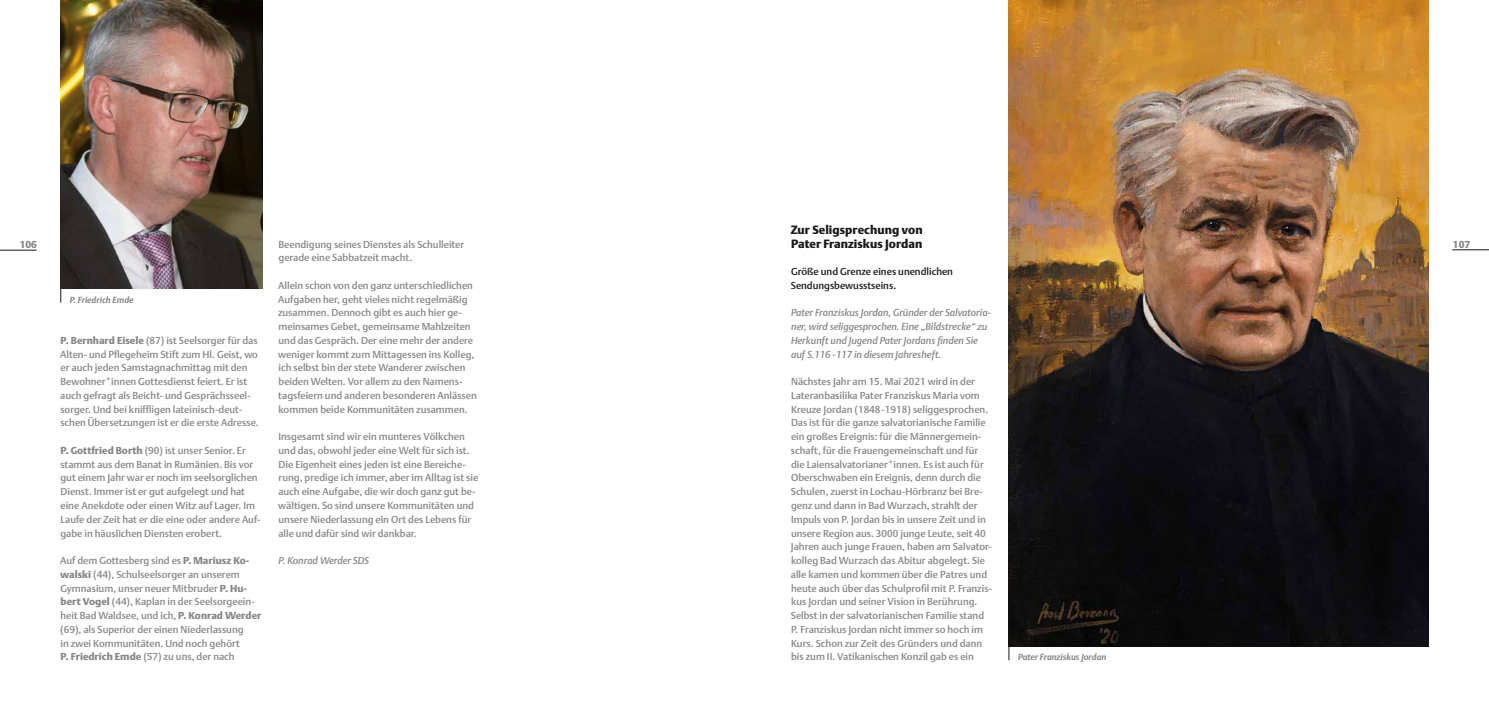
<style>
.page{position:relative;width:1489px;height:709px;background:#fff}
.page>*{position:absolute;margin:0;border:0;box-sizing:border-box;transform-origin:0 0}
.t1{font:11.88px/13.8px "DTL Argo T Black";color:#1a1a18}
.t2{font:10px/13.8px "DTL Argo T Medium";color:#878786}
.t3{font:italic 10px/13.8px "DTL Argo T Medium";letter-spacing:-.005em;color:#878786}
.t4{font:10px/13.8px "DTL Argo T Medium";color:#1a1a18}
.t5{font:10px "DTL Argo T Black";color:#878786}
.t6{font:italic 700 8.75px "DTL Argo T";letter-spacing:-.005em;color:#878786}
.s1{font-family:"DTL Argo T Black"}
</style>
<div class="page">
<hr style="left:1452px;top:249px;width:36px;height:1px;background:#1a1a18">
<hr style="left:0;top:250px;width:37px;height:1px;background:#1a1a18">
<img style="left:60px;top:0;width:202px;height:289px">
<svg style="left:60px;top:289px;width:1px;height:14px"></svg>
<img style="left:1008px;top:0;width:420px;height:646px">
<svg style="left:1008px;top:646px;width:1px;height:14px"></svg>
<p class="t1" style="left:790px;top:223px;width:133px">Zur Seligsprechung von<br>Pater Franziskus Jordan</p>
<p class="t4" style="left:790px;top:265px;width:164px">Größe und Grenze eines unendlichen<br>Sendungsbewusstseins.</p>
<p class="t3" style="left:791px;top:306px;width:201px">Pater Franziskus Jordan, Gründer der Salvatoria&shy;ner, wird seliggesprochen. Eine „Bildstrecke“ zu Herkunft und Jugend Pater Jordans finden Sie auf S.116 -117 in diesem Jahresheft.</p>
<p class="t2" style="left:790px;top:375px;width:203px">Nächstes Jahr am 15. Mai 2021 wird in der Lateranbasilika Pater Franziskus Maria vom Kreuze Jordan (1848 - 1918) seliggesprochen.<br>Das ist für die ganze salvatorianische Familie ein großes Ereignis: für die Männergemein&shy;schaft, für die Frauengemeinschaft und für die Laiensalvatorianer*innen. Es ist auch für Oberschwaben ein Ereignis, denn durch die Schulen, zuerst in Lochau-Hörbranz bei Bre&shy;genz und dann in Bad Wurzach, strahlt der Impuls von P. Jordan bis in unsere Zeit und in unsere Region aus. 3000 junge Leute, seit 40<br>Jahren auch junge Frauen, haben am Salvator&shy;kolleg Bad Wurzach das Abitur abgelegt. Sie alle kamen und kommen über die Patres und heute auch über das Schulprofil mit P. Franzis&shy;kus Jordan und seiner Vision in Berührung.<br>Selbst in der salvatorianischen Familie stand P. Franziskus Jordan nicht immer so hoch im Kurs. Schon zur Zeit des Gründers und dann bis zum II. Vatikanischen Konzil gab es ein</p>
<p class="t2" style="left:278px;top:237px;width:187px">Beendigung seines Dienstes als Schulleiter gerade eine Sabbatzeit macht.</p>
<p class="t2" style="left:278px;top:278px;width:200px">Allein schon von den ganz unterschiedlichen Aufgaben her, geht vieles nicht regelmäßig zusammen. Dennoch gibt es auch hier ge&shy;meinsames Gebet, gemeinsame Mahlzeiten und das Gespräch. Der eine mehr der andere weniger kommt zum Mittagessen ins Kolleg, ich selbst bin der stete Wanderer zwischen beiden Welten. Vor allem zu den Namens&shy;tagsfeiern und anderen besonderen Anlässen kommen beide Kommunitäten zusammen.</p>
<p class="t2" style="left:278px;top:430px;width:201px">Insgesamt sind wir ein munteres Völkchen und das, obwohl jeder eine Welt für sich ist.<br>Die Eigenheit eines jeden ist eine Bereiche&shy;rung, predige ich immer, aber im Alltag ist sie auch eine Aufgabe, die wir doch ganz gut be&shy;wältigen. So sind unsere Kommunitäten und unsere Niederlassung ein Ort des Lebens für alle und dafür sind wir dankbar.</p>
<p class="t3" style="left:278px;top:553px;width:92px">P. Konrad Werder SDS</p>
<p class="t5" style="left:20px;top:238px;width:19px">106</p>
<p class="t5" style="left:1452px;top:238px;width:19px">107</p>
<p class="t6" style="left:70px;top:294px;width:65px">P. Friedrich Emde</p>
<p class="t2" style="left:60px;top:333px;width:200px"><span class="s1">P. Bernhard Eisele</span> (87) ist Seelsorger für das Alten- und Pflegeheim Stift zum Hl. Geist, wo er auch jeden Samstagnachmittag mit den Bewohner*innen Gottesdienst feiert. Er ist auch gefragt als Beicht- und Gesprächsseel&shy;sorger. Und bei kniffligen lateinisch-deut&shy;schen Übersetzungen ist er die erste Adresse.</p>
<p class="t2" style="left:60px;top:443px;width:202px"><span class="s1">P. Gottfried Borth</span> (90) ist unser Senior. Er stammt aus dem Banat in Rumänien. Bis vor gut einem Jahr war er noch im seelsorglichen Dienst. Immer ist er gut aufgelegt und hat eine Anekdote oder einen Witz auf Lager. Im Laufe der Zeit hat er die eine oder andere Auf&shy;gabe in häuslichen Diensten erobert.</p>
<p class="t2" style="left:60px;top:553px;width:203px">Auf dem Gottesberg sind es <span class="s1">P. Mariusz Ko&shy;walski</span> (44), Schulseelsorger an unserem Gymnasium, unser neuer Mitbruder <span class="s1">P. Hu&shy;bert Vogel</span> (44), Kaplan in der Seelsorgeein&shy;heit Bad Waldsee, und ich, <span class="s1">P. Konrad Werder </span>(69), als Superior der einen Niederlassung<br>in zwei Kommunitäten. Und noch gehört<br><span class="s1">P. Friedrich Emde</span> (57) zu uns, der nach</p>
<p class="t6" style="left:1017px;top:652px;width:90px">Pater Franziskus Jordan</p>
</div>
